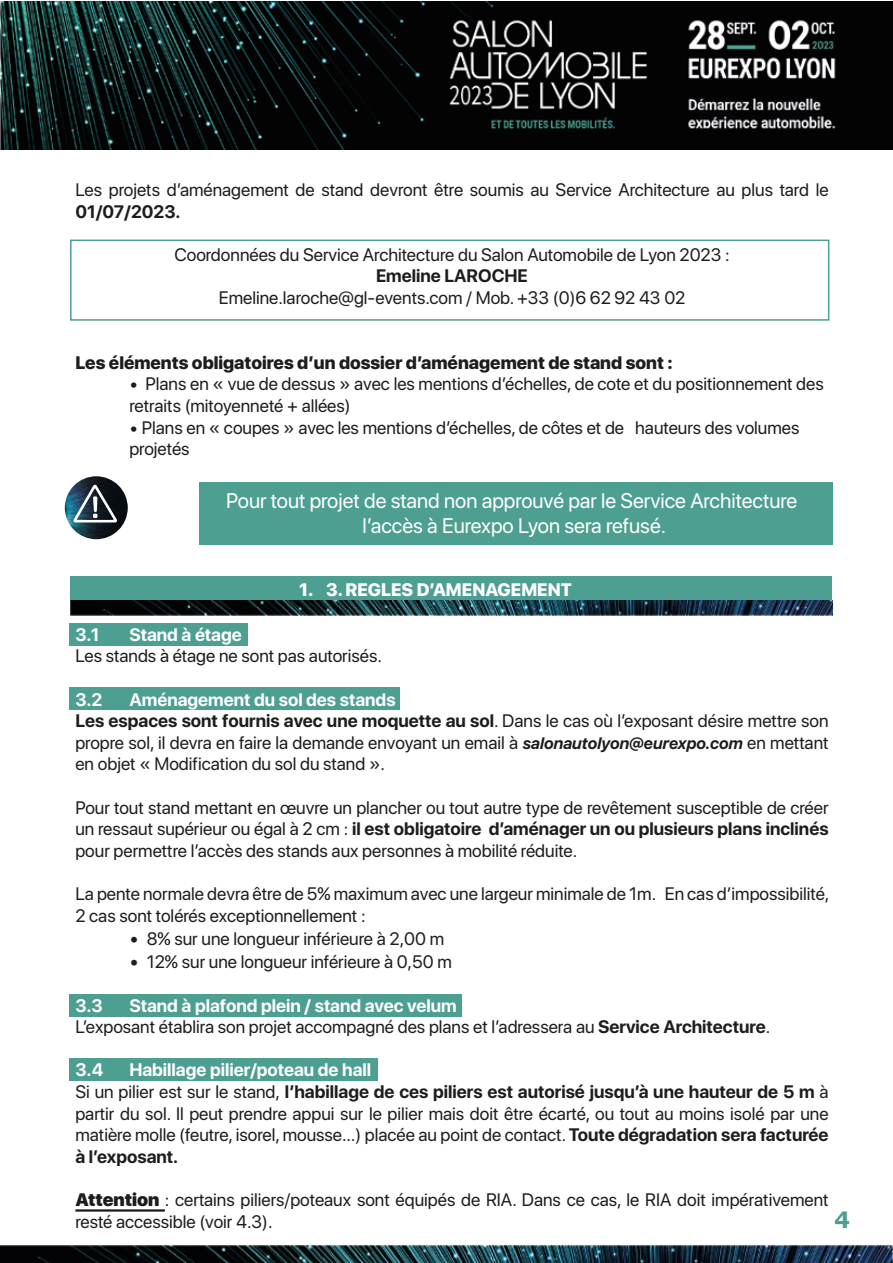
<style>
.page{position:relative;width:893px;height:1263px;background:#fff}
.page>*{position:absolute;margin:0;border:0;box-sizing:border-box;transform-origin:0 0}
.t1{font:700 22.5px "Verdana";color:#4d9f91}
.t2{font:21px/25.2px "SF Pro Display";color:#fff;text-align:center}
.t3{font:18px/21.6px "SF Pro Display";color:#1d1d1b}
.t4{font:800 18px "SF Pro Display";color:#1d1d1b}
.t5{font:700 18px "SF Pro Display";color:#1d1d1b}
.t6{font:700 18px "SF Pro Display";color:#fff}
.t7{font:800 18px "SF Pro Display";color:#fff}
.s1{font-weight:700;color:#fff}
.s2{font-weight:700}
.s3{font-weight:700;font-style:italic;font-size:16.5px}
.s4{font-size:19.5px}
.s5{font-weight:900}
</style>
<div class="page">
<div style="left:69px;top:1058px;width:309px;height:23px;background:#4d9f91"></div>
<div style="left:69px;top:994px;width:393px;height:23px;background:#4d9f91"></div>
<div style="left:69px;top:687px;width:331px;height:22px;background:#4d9f91"></div>
<div style="left:69px;top:623px;width:179px;height:23px;background:#4d9f91"></div>
<img style="left:1px;top:1px;width:892px;height:148px">
<img style="left:0;top:1244px;width:893px;height:19px">
<div style="left:71px;top:576px;width:761px;height:38px;background:#4d9f91"></div>
<div style="left:70px;top:240px;width:759px;height:81px;border:2px solid #4d9f91"></div>
<hr style="left:75px;top:1209px;width:90px;height:2px;background:#1d1d1b">
<img style="left:70px;top:601px;width:762px;height:14px">
<img style="left:65px;top:476px;width:63px;height:63px;border-radius:31px">
<svg style="left:73px;top:484px;width:44px;height:38px"></svg>
<div style="left:199px;top:482px;width:633px;height:63px;background:#4d9f91"></div>
<p class="t3" style="left:75px;top:178px;width:755px">Les projets dʼaménagement de stand devront être soumis au Service Architecture au plus tard le</p>
<p class="t5" style="left:75px;top:201px;width:107px">01/07/2023.</p>
<p class="t3" style="left:174px;top:242px;width:557px">Coordonnées du Service Architecture du Salon Automobile de Lyon 2023 :</p>
<p class="t5" style="left:376px;top:266px;width:153px">Emeline LAROCHE</p>
<p class="t3" style="left:219px;top:286px;width:468px">Emeline.laroche@gl-events.com / Mob. +33 (0)6 62 92 43 02</p>
<p class="t4" style="left:75px;top:349px;width:599px">Les éléments obligatoires dʼun dossier dʼaménagement de stand sont :</p>
<p class="t3" style="left:129px;top:372px;width:696px">• Plans en « vue de dessus » avec les mentions dʼéchelles, de cote et du positionnement des retraits (mitoyenneté + allées)</p>
<p class="t3" style="left:129px;top:415px;width:671px">• Plans en « coupes » avec les mentions dʼéchelles, de côtes et de hauteurs des volumes projetés</p>
<p class="t2" style="left:226px;top:487px;width:572px">Pour tout projet de stand non approuvé par le Service Architecture lʼaccès à Eurexpo Lyon sera refusé.</p>
<p class="t7" style="left:299px;top:576px;width:274px">1. 3. REGLES DʼAMENAGEMENT</p>
<p class="t6" style="left:75px;top:624px;width:25px">3.1</p>
<p class="t6" style="left:129px;top:624px;width:114px">Stand à étage</p>
<p class="t3" style="left:75px;top:644px;width:308px">Les stands à étage ne sont pas autorisés.</p>
<p class="t6" style="left:75px;top:689px;width:29px">3.2</p>
<p class="t3" style="left:75px;top:687px;width:755px;text-indent:54px"><span class="s1">Aménagement du sol des stands<br></span><span class="s2">Les espaces sont fournis avec une moquette au sol</span>. Dans le cas où lʼexposant désire mettre son propre sol, il devra en faire la demande envoyant un email à <span class="s3">salonautolyon@eurexpo.com</span> en mettant en objet « Modification du sol du stand ».</p>
<p class="t3" style="left:75px;top:795px;width:755px;text-align:justify">Pour tout stand mettant en œuvre un plancher ou tout autre type de revêtement susceptible de créer un ressaut supérieur ou égal à 2 cm : <span class="s2">il est obligatoire d’aménager un ou plusieurs plans inclinés </span>pour permettre lʼaccès des stands aux personnes à mobilité réduite.</p>
<p class="t3" style="left:75px;top:882px;width:756px">La pente normale devra être de 5% maximum avec une largeur minimale de 1m. En cas dʼimpossibilité,<br>2 cas sont tolérés exceptionnellement :</p>
<p class="t3" style="left:129px;top:927px;width:316px"><span class="s4">•</span> 8% sur une longueur inférieure à 2,00 m</p>
<p class="t3" style="left:129px;top:950px;width:324px"><span class="s4">•</span> 12% sur une longueur inférieure à 0,50 m</p>
<p class="t6" style="left:75px;top:995px;width:29px">3.3</p>
<p class="t3" style="left:75px;top:993px;width:696px;text-indent:54px"><span class="s1">Stand à plafond plein / stand avec velum<br></span>Lʼexposant établira son projet accompagné des plans et lʼadressera au <span class="s2">Service Architecture</span>.</p>
<p class="t6" style="left:75px;top:1060px;width:30px">3.4</p>
<p class="t3" style="left:75px;top:1058px;width:755px;text-indent:54px"><span class="s1">Habillage pilier/poteau de hall<br></span>Si un pilier est sur le stand, <span class="s2">l’habillage de ces piliers est autorisé jusqu’à une hauteur de 5 m</span> à partir du sol. Il peut prendre appui sur le pilier mais doit être écarté, ou tout au moins isolé par une matière molle (feutre, isorel, mousse…) placée au point de contact. <span class="s2">Toute dégradation sera facturée à l’exposant.</span></p>
<p class="t3" style="left:75px;top:1188px;width:755px"><span class="s5">Attention</span> : certains piliers/poteaux sont équipés de RIA. Dans ce cas, le RIA doit impérativement resté accessible (voir 4.3).</p>
<p class="t1" style="left:834px;top:1204px;width:17px">4</p>
</div>
